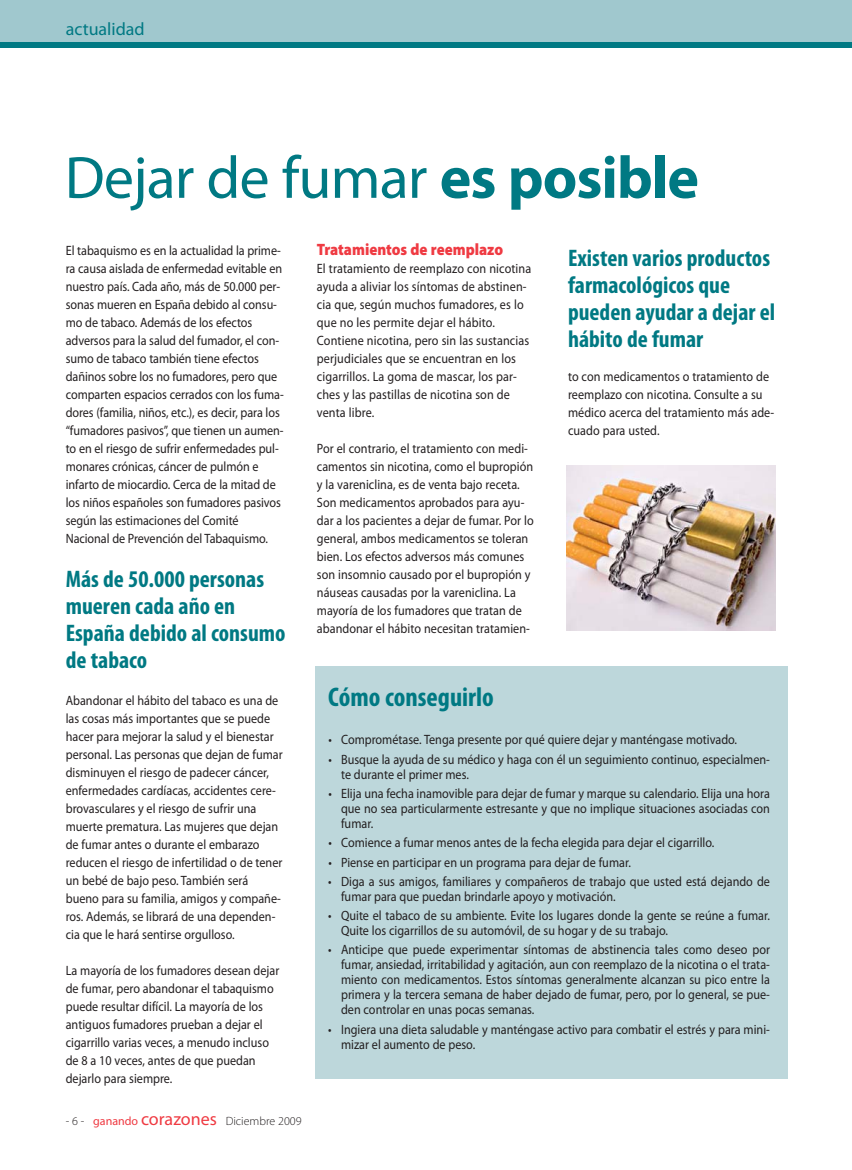
<style>
.page{position:relative;width:852px;height:1170px;background:#fff}
.page>*{position:absolute;margin:0;border:0;box-sizing:border-box;transform-origin:0 0}
.t1{font:60px "Myriad Pro";letter-spacing:-.015em;color:#007983}
.t2{font:700 condensed 27px "Myriad Pro";color:#007983}
.t3{font:700 condensed 24px/27px "Myriad Pro";color:#007983}
.t4{font:18px "Myriad Pro";color:#007983}
.t5{font:900 16.5px "Myriad Pro";color:#ef3a42;scale:.9 1}
.t6{font:13.5px/18px "Myriad Pro";color:#231f20;scale:.9 1}
.t7{font:300 12px "Myriad Pro";color:#231f20}
.s1{font-weight:700}
.s2{font-weight:400;color:#ef3a42}
.s3{font-weight:400;font-size:18px;color:#ef3a42}
</style>
<div class="page">
<hr style="left:851px;top:0;width:1px;height:42px;background:#a0c8ce">
<div style="left:0;top:0;width:851px;height:42px;background:#a0c8ce"></div>
<div style="left:0;top:42px;width:851px;height:6px;background:#007983"></div>
<div style="left:315px;top:666px;width:472px;height:412px;background:#bdd7db"></div>
<img style="left:566px;top:465px;width:208px;height:165px">
<h3 class="t4" style="left:66px;top:23px;width:80px">actualidad</h3>
<h1 class="t1" style="left:65px;top:155px;width:635px">Dejar de fumar <span class="s1">es posible</span></h1>
<p class="t6" style="left:66px;top:242px;width:243px">El tabaquismo es en la actualidad la prime&shy;ra causa aislada de enfermedad evitable en nuestro país. Cada año, más de 50.000 per&shy;sonas mueren en España debido al consu&shy;mo de tabaco. Además de los efectos adversos para la salud del fumador, el con&shy;sumo de tabaco también tiene efectos dañinos sobre los no fumadores, pero que comparten espacios cerrados con los fuma&shy;dores (familia, niños, etc.), es decir, para los “fumadores pasivos”, que tienen un aumen&shy;to en el riesgo de sufrir enfermedades pul&shy;monares crónicas, cáncer de pulmón e infarto de miocardio. Cerca de la mitad de los niños españoles son fumadores pasivos según las estimaciones del Comité Nacional de Prevención del Tabaquismo.</p>
<h3 class="t3" style="left:66px;top:566px;width:221px">Más de 50.000 personas mueren cada año en<br>España debido al consumo de tabaco</h3>
<p class="t6" style="left:66px;top:692px;width:242px">Abandonar el hábito del tabaco es una de las cosas más importantes que se puede hacer para mejorar la salud y el bienestar personal. Las personas que dejan de fumar disminuyen el riesgo de padecer cáncer, enfermedades cardíacas, accidentes cere&shy;brovasculares y el riesgo de sufrir una muerte prematura. Las mujeres que dejan de fumar antes o durante el embarazo reducen el riesgo de infertilidad o de tener un bebé de bajo peso. También será bueno para su familia, amigos y compañe&shy;ros. Además, se librará de una dependen&shy;cia que le hará sentirse orgulloso.</p>
<p class="t6" style="left:66px;top:962px;width:239px">La mayoría de los fumadores desean dejar de fumar, pero abandonar el tabaquismo puede resultar difícil. La mayoría de los antiguos fumadores prueban a dejar el cigarrillo varias veces, a menudo incluso de 8 a 10 veces, antes de que puedan dejarlo para siempre.</p>
<p class="t7" style="left:66px;top:1115px;width:237px">- 6 - <span class="s2">ganando</span> <span class="s3">corazones</span> Diciembre 2009</p>
<p class="t5" style="left:317px;top:239px;width:208px">Tratamientos de reemplazo</p>
<p class="t6" style="left:317px;top:260px;width:240px">El tratamiento de reemplazo con nicotina ayuda a aliviar los síntomas de abstinen&shy;cia que, según muchos fumadores, es lo que no les permite dejar el hábito.<br>Contiene nicotina, pero sin las sustancias perjudiciales que se encuentran en los cigarrillos. La goma de mascar, los par&shy;ches y las pastillas de nicotina son de venta libre.</p>
<p class="t6" style="left:317px;top:440px;width:242px">Por el contrario, el tratamiento con medi&shy;camentos sin nicotina, como el bupropión y la vareniclina, es de venta bajo receta.<br>Son medicamentos aprobados para ayu&shy;dar a los pacientes a dejar de fumar. Por lo general, ambos medicamentos se toleran bien. Los efectos adversos más comunes son insomnio causado por el bupropión y náuseas causadas por la vareniclina. La mayoría de los fumadores que tratan de abandonar el hábito necesitan tratamien-</p>
<h2 class="t2" style="left:328px;top:686px;width:167px">Cómo conseguirlo</h2>
<h3 class="t3" style="left:567px;top:246px;width:209px">Existen varios productos farmacológicos que pueden ayudar a dejar el hábito de fumar</h3>
<p class="t6" style="left:567px;top:368px;width:230px">to con medicamentos o tratamiento de reemplazo con nicotina. Consulte a su médico acerca del tratamiento más ade&shy;cuado para usted.</p>
<p class="t6" style="left:328px;top:732px;width:455px">• Comprométase. Tenga presente por qué quiere dejar y manténgase motivado.</p>
<p class="t6" style="left:341px;top:752px;width:478px;line-height:15px;text-indent:-13px">• Busque la ayuda de su médico y haga con él un seguimiento continuo, especialmen&shy;te durante el primer mes.</p>
<p class="t6" style="left:341px;top:787px;width:478px;line-height:15px;text-align:justify;text-indent:-13px">• Elija una fecha inamovible para dejar de fumar y marque su calendario. Elija una hora que no sea particularmente estresante y que no implique situaciones asociadas con fumar.</p>
<p class="t6" style="left:328px;top:834px;width:430px">• Comience a fumar menos antes de la fecha elegida para dejar el cigarrillo.</p>
<p class="t6" style="left:328px;top:854px;width:337px">• Piense en participar en un programa para dejar de fumar.</p>
<p class="t6" style="left:341px;top:874px;width:478px;line-height:15px;text-indent:-13px">• Diga a sus amigos, familiares y compañeros de trabajo que usted está dejando de fumar para que puedan brindarle apoyo y motivación.</p>
<p class="t6" style="left:341px;top:909px;width:478px;line-height:15px;text-indent:-13px">• Quite el tabaco de su ambiente. Evite los lugares donde la gente se reúne a fumar.<br>Quite los cigarrillos de su automóvil, de su hogar y de su trabajo.</p>
<p class="t6" style="left:341px;top:943px;width:478px;line-height:15px;text-align:justify;text-indent:-13px">• Anticipe que puede experimentar síntomas de abstinencia tales como deseo por fumar, ansiedad, irritabilidad y agitación, aun con reemplazo de la nicotina o el trata&shy;miento con medicamentos. Estos síntomas generalmente alcanzan su pico entre la primera y la tercera semana de haber dejado de fumar, pero, por lo general, se pue&shy;den controlar en unas pocas semanas.</p>
<p class="t6" style="left:341px;top:1022px;width:478px;line-height:15px;text-indent:-13px">• Ingiera una dieta saludable y manténgase activo para combatir el estrés y para mini&shy;mizar el aumento de peso.</p>
</div>
